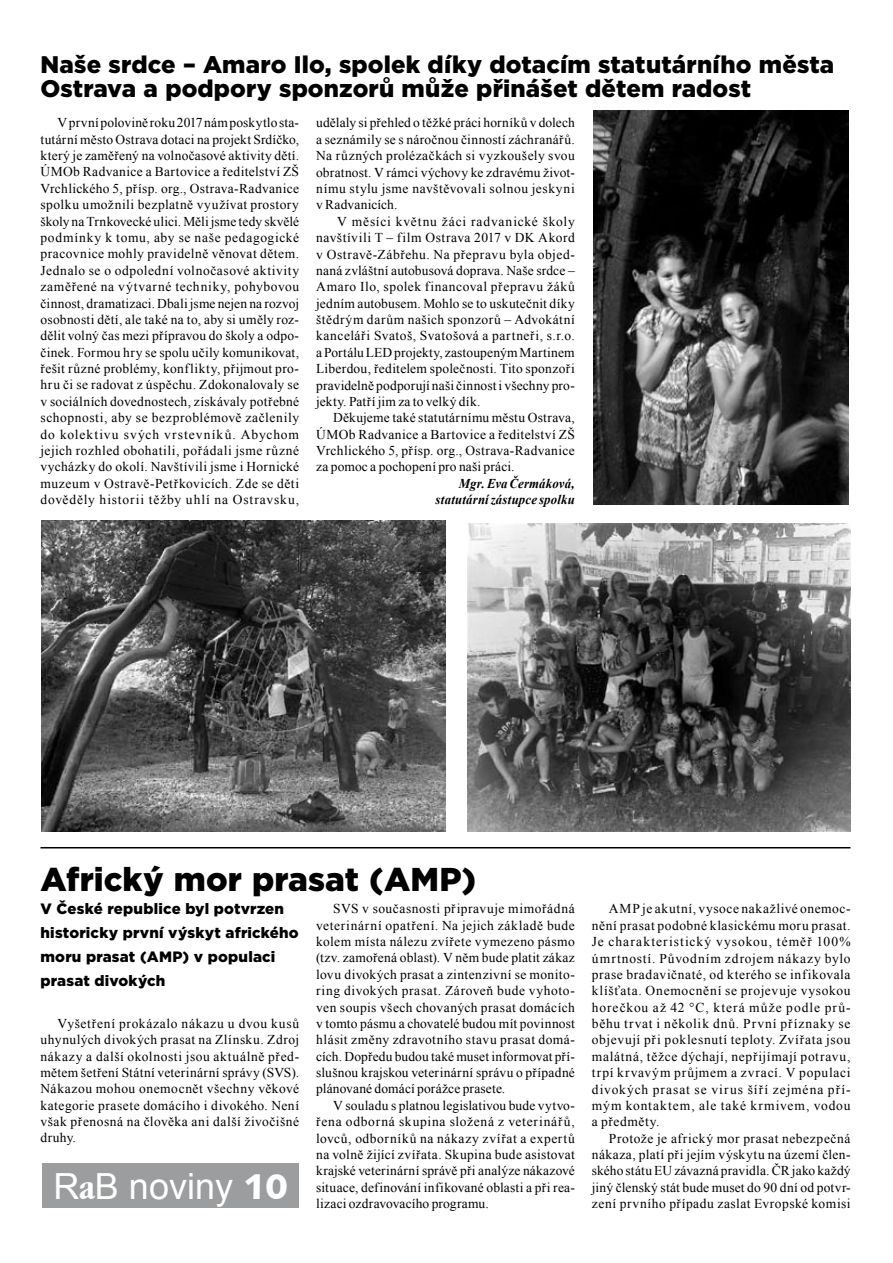
<style>
.page{position:relative;width:893px;height:1263px;background:#fff}
.page>*{position:absolute;margin:0;border:0;box-sizing:border-box;transform-origin:0 0}
.t1{font:36px "Arial";color:#fff}
.t2{font:900 33px "Gotham";letter-spacing:.005em;color:#000}
.t3{font:900 24px/24px "Gotham";letter-spacing:.005em;color:#000}
.t4{font:900 15px/24px "Gotham";letter-spacing:.015em;color:#000}
.t5{font:13.5px/16.4px "Times New Roman";letter-spacing:.03em;color:#000;text-align:justify}
.t6{font:italic 700 13.5px/16.4px "Times New Roman";letter-spacing:.015em;color:#000;text-align:right;scale:.95 1}
.s1{font-family:"Garmd ITC Bk Cn BTCE Bold Condensed"}
.s2{font-family:"Humanst 531 Blk BTCE Black"}
</style>
<div class="page">
<div style="left:43px;top:1163px;width:256px;height:45px;background:#9c9d9f"></div>
<img style="left:594px;top:111px;width:254px;height:393px">
<img style="left:467px;top:523px;width:383px;height:308px">
<img style="left:42px;top:521px;width:404px;height:310px">
<hr style="left:40px;top:847px;width:810px;height:1px;background:#000">
<h3 class="t3" style="left:40px;top:52px;width:795px">Naše srdce – Amaro Ilo, spolek díky dotacím statutárního města<br>Ostrava a podpory sponzorů může přinášet dětem radost</h3>
<p class="t5" style="left:40px;top:114px;width:260px;text-indent:17px">Vprvní polovině roku 2017 nám poskytlo sta&shy;tutární město Ostrava dotaci na projekt Srdíčko, který je zaměřený na volnočasové aktivity dětí.<br>ÚMOb Radvanice a Bartovice a ředitelství ZŠ Vrchlického 5, přísp. org., Ostrava‑Radvanice spolku umožnili bezplatně využívat prostory školy na Trnkovecké ulici. Měli jsme tedy skvělé podmínky k tomu, aby se naše pedagogické pracovnice mohly pravidelně věnovat dětem.<br>Jednalo se o odpolední volnočasové aktivity zaměřené na výtvarné techniky, pohybovou činnost, dramatizaci. Dbali jsme nejen na rozvoj osobnosti dětí, ale také na to, aby si uměly roz&shy;dělit volný čas mezi přípravou do školy a odpo&shy;činek. Formou hry se spolu učily komunikovat, řešit různé problémy, konflikty, přijmout pro&shy;hru či se radovat z úspěchu. Zdokonalovaly se v sociálních dovednostech, získávaly potřebné schopnosti, aby se bezproblémově začlenily do kolektivu svých vrstevníků. Abychom jejich rozhled obohatili, pořádali jsme různé vycházky do okolí. Navštívili jsme i Hornické muzeum v Ostravě‑Petřkovicích. Zde se děti dověděly historii těžby uhlí na Ostravsku,</p>
<p class="t5" style="left:316px;top:115px;width:260px">udělaly si přehled o těžké práci horníků v dolech a seznámily se s náročnou činností záchranářů.<br>Na různých prolézačkách si vyzkoušely svou obratnost. V rámci výchovy ke zdravému život&shy;nímu stylu jsme navštěvovali solnou jeskyni v Radvanicích.</p>
<p class="t5" style="left:316px;top:213px;width:260px;text-indent:21px">V měsíci květnu žáci radvanické školy navštívili T – film Ostrava 2017 v DK Akord v Ostravě‑Zábřehu. Na přepravu byla objed&shy;naná zvláštní autobusová doprava. Naše srdce – Amaro Ilo, spolek financoval přepravu žáků jedním autobusem. Mohlo se to uskutečnit díky štědrým darům našich sponzorů – Advokátní kanceláři Svatoš, Svatošová a partneři, s.r.o. a Portálu LED projekty, zastoupeným Martinem Liberdou, ředitelem společnosti. Tito sponzoři pravidelně podporují naši činnost i všechny pro&shy;jekty. Patří jim za to velký dík.</p>
<p class="t5" style="left:316px;top:409px;width:260px;text-indent:17px">Děkujeme také statutárnímu městu Ostrava, ÚMOb Radvanice a Bartovice a ředitelství ZŠ Vrchlického 5, přísp. org., Ostrava‑Radvanice za pomoc a pochopení pro naši práci.</p>
<p class="t6" style="left:436px;top:474px;width:148px">Mgr. Eva Čermáková, statutární zástupce spolku</p>
<h2 class="t2" style="left:40px;top:856px;width:371px">Africký mor prasat (AMP</h2>
<h2 class="t2" style="left:461px;top:856px;width:16px">)</h2>
<p class="t4" style="left:40px;top:897px;width:260px">V České republice byl potvrzen historicky první výskyt afrického moru prasat (AMP</p>
<p class="t4" style="left:183px;top:945px;width:94px">) v populaci</p>
<p class="t4" style="left:40px;top:969px;width:126px">prasat divokých</p>
<p class="t5" style="left:40px;top:1015px;width:260px;text-indent:17px">Vyšetření prokázalo nákazu u dvou kusů uhynulých divokých prasat na Zlínsku. Zdroj nákazy a další okolnosti jsou aktuálně před&shy;mětem šetření Státní veterinární správy (SVS).<br>Nákazou mohou onemocnět všechny věkové kategorie prasete domácího i divokého. Není však přenosná na člověka ani další živočišné druhy.</p>
<h1 class="t1" style="left:53px;top:1163px;width:236px">R<span class="s1">a</span>B noviny <span class="s2">10</span></h1>
<p class="t5" style="left:316px;top:900px;width:260px;text-indent:17px">SVS v současnosti připravuje mimořádná veterinární opatření. Na jejich základě bude kolem místa nálezu zvířete vymezeno pásmo (tzv. zamořená oblast). V něm bude platit zákaz lovu divokých prasat a zintenzivní se monito&shy;ring divokých prasat. Zároveň bude vyhoto&shy;ven soupis všech chovaných prasat domácích v tomto pásmu a chovatelé budou mít povinnost hlásit změny zdravotního stavu prasat domá&shy;cích. Dopředu budou také muset informovat pří&shy;slušnou krajskou veterinární správu o případné plánované domácí porážce prasete.</p>
<p class="t5" style="left:316px;top:1097px;width:260px;text-indent:17px">V souladu s platnou legislativou bude vytvo&shy;řena odborná skupina složená z veterinářů, lovců, odborníků na nákazy zvířat a expertů na volně žijící zvířata. Skupina bude asistovat krajské veterinární správě při analýze nákazové situace, definování infikované oblasti a při rea&shy;lizaci ozdravovacího programu.</p>
<p class="t5" style="left:592px;top:900px;width:260px;text-indent:17px">AMP je akutní, vysoce nakažlivé onemoc&shy;nění prasat podobné klasickému moru prasat.<br>Je charakteristický vysokou, téměř 100% úmrtností. Původním zdrojem nákazy bylo prase bradavičnaté, od kterého se infikovala klíšťata. Onemocnění se projevuje vysokou horečkou až 42 °C, která může podle prů&shy;běhu trvat i několik dnů. První příznaky se objevují při poklesnutí teploty. Zvířata jsou malátná, těžce dýchají, nepřijímají potravu, trpí krvavým průjmem a zvrací. V populaci divokých prasat se virus šíří zejména pří&shy;mým kontaktem, ale také krmivem, vodou a předměty.</p>
<p class="t5" style="left:592px;top:1130px;width:260px;text-indent:17px">Protože je africký mor prasat nebezpečná nákaza, platí při jejím výskytu na území člen&shy;ského státu EU závazná pravidla. ČR jako každý jiný členský stát bude muset do 90 dní od potvr&shy;zení prvního případu zaslat Evropské komisi</p>
</div>
